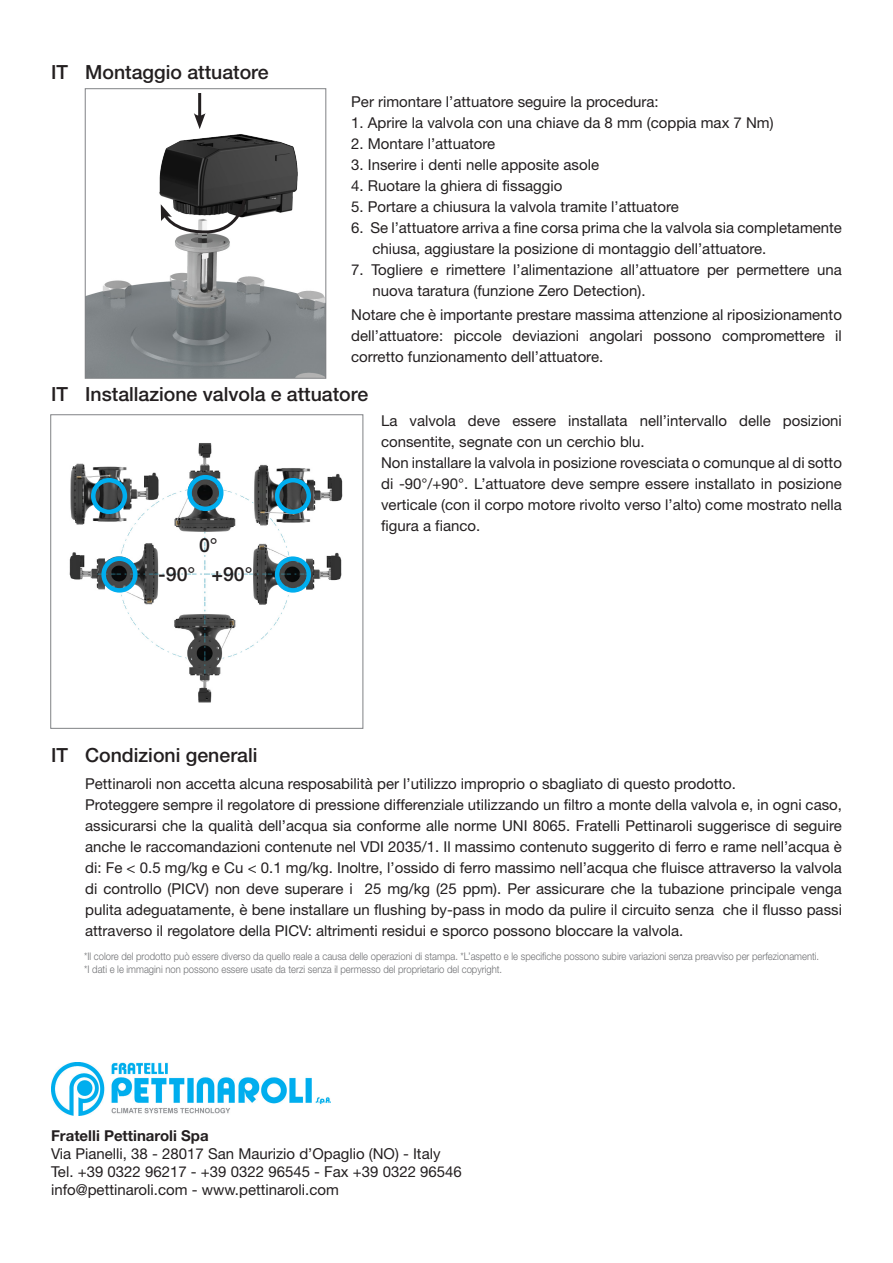
<style>
.page{position:relative;width:893px;height:1263px;background:#fff}
.page>*{position:absolute;margin:0;border:0;box-sizing:border-box;transform-origin:0 0}
.titolo4_sommario{font:500 19.5px "Helvetica Neue";color:#231f20}
.Corpo{font:15px/21px "Helvetica Neue";color:#231f20}
.Corpo-2{font:700 15px "Helvetica Neue";color:#231f20}
.t1{font:300 10.5px "Helvetica Neue";color:#6c6d70;scale:.9 1}
</style>
<div class="page">
<img style="left:51px;top:1062px;width:279px;height:53px">
<img style="left:87px;top:134px;width:237px;height:242px">
<div style="left:85px;top:89px;width:241px;height:289px;border:1px solid #808285"></div>
<svg style="left:161px;top:197px;width:86px;height:38px"></svg>
<hr style="left:198px;top:93px;width:3px;height:26px;background:#231f20">
<svg style="left:194px;top:113px;width:12px;height:16px"></svg>
<img style="left:69px;top:443px;width:274px;height:260px">
<div style="left:275px;top:478px;width:36px;height:36px;border:4px solid #00aeef;border-radius:50%"></div>
<div style="left:275px;top:556px;width:36px;height:37px;border:4px solid #00aeef;border-radius:50%"></div>
<div style="left:187px;top:475px;width:36px;height:36px;border:4px solid #00aeef;border-radius:50%"></div>
<div style="left:101px;top:556px;width:37px;height:37px;border:4px solid #00aeef;border-radius:50%"></div>
<div style="left:91px;top:478px;width:36px;height:36px;border:4px solid #00aeef;border-radius:50%"></div>
<p class="titolo4_sommario" style="left:51px;top:60px;width:18px">IT</p>
<p class="titolo4_sommario" style="left:85px;top:60px;width:185px">Montaggio attuatore</p>
<p class="Corpo" style="left:351px;top:91px;width:309px">Per rimontare l’attuatore seguire la procedura:</p>
<p class="Corpo" style="left:351px;top:112px;width:424px">1. Aprire la valvola con una chiave da 8 mm (coppia max 7 Nm)</p>
<p class="Corpo" style="left:351px;top:133px;width:145px">2. Montare l’attuatore</p>
<p class="Corpo" style="left:351px;top:154px;width:249px">3. Inserire i denti nelle apposite asole</p>
<p class="Corpo" style="left:351px;top:175px;width:213px">4. Ruotare la ghiera di fissaggio</p>
<p class="Corpo" style="left:351px;top:196px;width:329px">5. Portare a chiusura la valvola tramite l’attuatore</p>
<p class="Corpo" style="left:372px;top:217px;width:471px;text-indent:-21px">6. Se l’attuatore arriva a fine corsa prima che la valvola sia completamente chiusa, aggiustare la posizione di montaggio dell’attuatore.</p>
<p class="Corpo" style="left:372px;top:259px;width:471px;text-indent:-21px">7. Togliere e rimettere l’alimentazione all’attuatore per permettere una nuova taratura (funzione Zero Detection).</p>
<p class="Corpo" style="left:351px;top:304px;width:492px;text-align:justify">Notare che è importante prestare massima attenzione al riposizionamento dell’attuatore: piccole deviazioni angolari possono compromettere il corretto funzionamento dell’attuatore.</p>
<p class="titolo4_sommario" style="left:51px;top:383px;width:18px">IT</p>
<p class="titolo4_sommario" style="left:85px;top:383px;width:285px">Installazione valvola e attuatore</p>
<p class="titolo4_sommario" style="left:199px;top:533px;width:20px">0°</p>
<p class="titolo4_sommario" style="left:158px;top:562px;width:96px">-90° +90°</p>
<p class="Corpo" style="left:381px;top:410px;width:462px">La valvola deve essere installata nell’intervallo delle posizioni consentite, segnate con un cerchio blu.</p>
<p class="Corpo" style="left:381px;top:452px;width:462px;text-align:justify">Non installare la valvola in posizione rovesciata o comunque al di sotto di -90°/+90°. L’attuatore deve sempre essere installato in posizione verticale (con il corpo motore rivolto verso l’alto) come mostrato nella figura a fianco.</p>
<p class="titolo4_sommario" style="left:51px;top:743px;width:18px">IT</p>
<p class="titolo4_sommario" style="left:85px;top:743px;width:174px">Condizioni generali</p>
<p class="Corpo" style="left:85px;top:773px;width:652px">Pettinaroli non accetta alcuna resposabilità per l’utilizzo improprio o sbagliato di questo prodotto.</p>
<p class="Corpo" style="left:85px;top:794px;width:758px;text-align:justify">Proteggere sempre il regolatore di pressione differenziale utilizzando un filtro a monte della valvola e, in ogni caso, assicurarsi che la qualità dell’acqua sia conforme alle norme UNI 8065. Fratelli Pettinaroli suggerisce di seguire anche le raccomandazioni contenute nel VDI 2035/1. Il massimo contenuto suggerito di ferro e rame nell’acqua è di: Fe &lt; 0.5 mg/kg e Cu &lt; 0.1 mg/kg. Inoltre, l’ossido di ferro massimo nell’acqua che fluisce attraverso la valvola di controllo (PICV) non deve superare i 25 mg/kg (25 ppm). Per assicurare che la tubazione principale venga pulita adeguatamente, è bene installare un flushing by-pass in modo da pulire il circuito senza che il flusso passi attraverso il regolatore della PICV: altrimenti residui e sporco possono bloccare la valvola.</p>
<p class="t1" style="left:84px;top:950px;width:818px">*Il colore del prodotto può essere diverso da quello reale a causa delle operazioni di stampa. *L’aspetto e le specifiche possono subire variazioni senza preavviso per perfezionamenti.</p>
<p class="t1" style="left:84px;top:962px;width:466px">*I dati e le immagini non possono essere usate da terzi senza il permesso del proprietario del copyright.</p>
<p class="Corpo-2" style="left:51px;top:1126px;width:159px">Fratelli Pettinaroli Spa</p>
<p class="Corpo" style="left:51px;top:1143px;width:391px">Via Pianelli, 38 - 28017 San Maurizio d’Opaglio (NO) - Italy</p>
<p class="Corpo" style="left:51px;top:1161px;width:412px">Tel. +39 0322 96217 - +39 0322 96545 - Fax +39 0322 96546</p>
<p class="Corpo" style="left:51px;top:1179px;width:289px">info@pettinaroli.com - www.pettinaroli.com</p>
</div>
